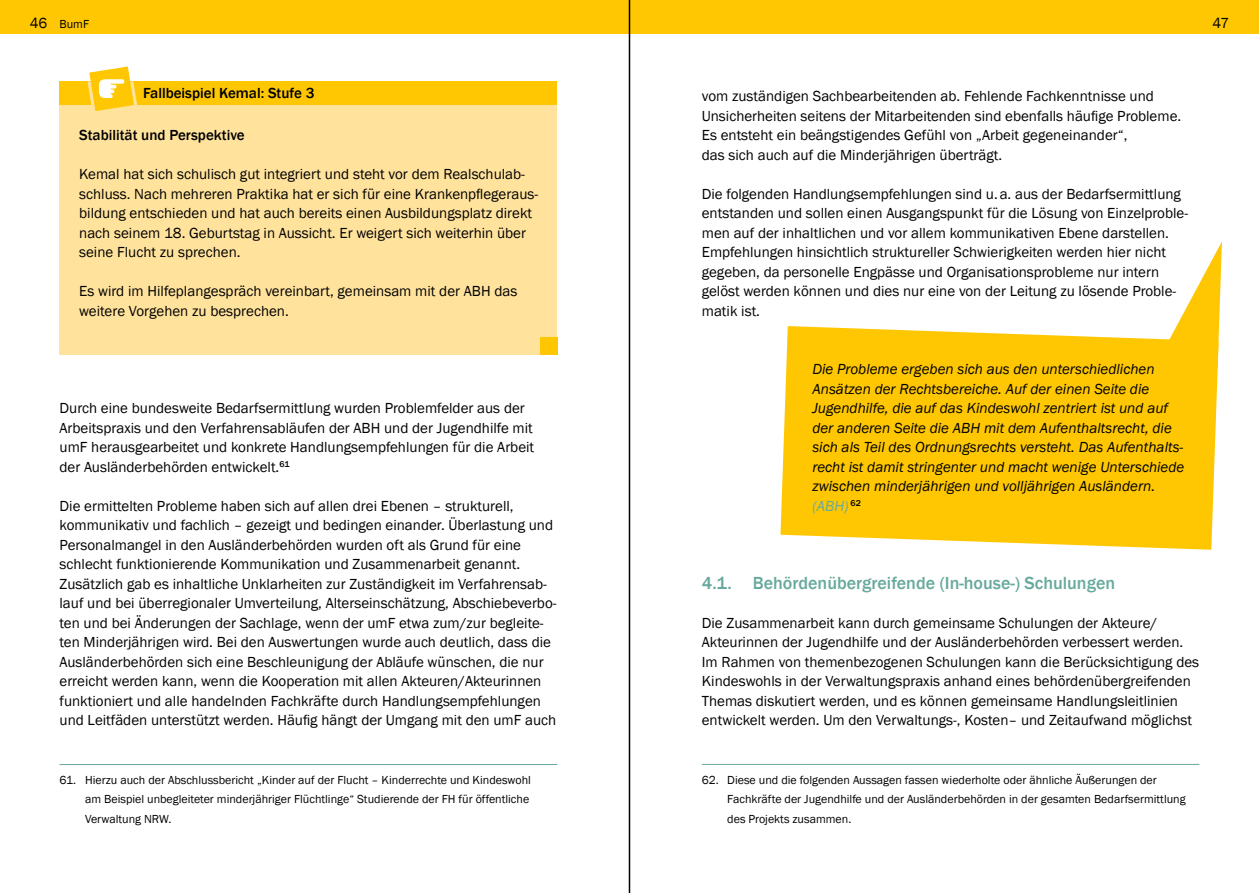
<style>
.page{position:relative;width:1259px;height:893px;background:#fff}
.page>*{position:absolute;margin:0;border:0;box-sizing:border-box;transform-origin:0 0}
.t1{font:500 18px "Franklin Gothic";color:#67a99c}
.Text{font:15px/19.5px "Franklin Gothic";color:#000}
.Zitat{font:italic 15px/19.5px "Franklin Gothic";color:#000}
.Text-2{font:500 15px "Franklin Gothic";color:#000}
.Fußnotenliste_RZ{font:12px/19.5px "Franklin Gothic";color:#000}
.s1{font-size:15px}
.s2{color:#67a99c}
</style>
<div class="page">
<svg style="left:1176px;top:241px;width:46px;height:116px"></svg>
<svg style="left:780px;top:326px;width:438px;height:224px;background:#fecb14"></svg>
<hr style="left:702px;top:764px;width:497px;height:1px;background:#67a99c">
<hr style="left:60px;top:764px;width:497px;height:1px;background:#67a99c">
<div style="left:60px;top:82px;width:497px;height:273px;background:#ffe39d"></div>
<div style="left:540px;top:338px;width:17px;height:17px;background:#fec701"></div>
<div style="left:60px;top:82px;width:497px;height:23px;background:#fec701"></div>
<svg style="left:88px;top:66px;width:49px;height:45px"></svg>
<div style="left:0;top:0;width:629px;height:34px;background:#fec701"></div>
<div style="left:629px;top:0;width:630px;height:34px;background:#fec701"></div>
<hr style="left:629px;top:0;width:1px;height:893px;background:#000">
<p class="Fußnotenliste_RZ" style="left:30px;top:14px;width:61px"><span class="s1">46</span> BumF</p>
<p class="Text" style="left:1212px;top:13px;width:18px">47</p>
<p class="Text-2" style="left:143px;top:84px;width:173px">Fallbeispiel Kemal: Stufe 3</p>
<p class="Text-2" style="left:79px;top:126px;width:167px">Stabilität und Perspektive</p>
<p class="Text" style="left:79px;top:165px;width:460px">Kemal hat sich schulisch gut integriert und steht vor dem Realschulab&shy;schluss. Nach mehreren Praktika hat er sich für eine Krankenpflegeraus&shy;bildung entschieden und hat auch bereits einen Ausbildungsplatz direkt nach seinem 18. Geburtstag in Aussicht. Er weigert sich weiterhin über seine Flucht zu sprechen.</p>
<p class="Text" style="left:79px;top:282px;width:440px">Es wird im Hilfeplangespräch vereinbart, gemeinsam mit der ABH das weitere Vorgehen zu besprechen.</p>
<p class="Text" style="left:60px;top:399px;width:476px">Durch eine bundesweite Bedarfsermittlung wurden Problemfelder aus der Arbeitspraxis und den Verfahrensabläufen der ABH und der Jugendhilfe mit umF herausgearbeitet und konkrete Handlungsempfehlungen für die Arbeit der Ausländerbehörden entwickelt.<sup>61</sup></p>
<p class="Text" style="left:60px;top:496px;width:498px">Die ermittelten Probleme haben sich auf allen drei Ebenen – strukturell, kommunikativ und fachlich – gezeigt und bedingen einander. Überlastung und Personalmangel in den Ausländerbehörden wurden oft als Grund für eine schlecht funktionierende Kommunikation und Zusammenarbeit genannt.<br>Zusätzlich gab es inhaltliche Unklarheiten zur Zuständigkeit im Verfahrensab&shy;lauf und bei überregionaler Umverteilung, Alterseinschätzung, Abschiebeverbo&shy;ten und bei Änderungen der Sachlage, wenn der umF etwa zum/zur begleite&shy;ten Minderjährigen wird. Bei den Auswertungen wurde auch deutlich, dass die Ausländerbehörden sich eine Beschleunigung der Abläufe wünschen, die nur erreicht werden kann, wenn die Kooperation mit allen Akteuren/Akteurinnen funktioniert und alle handelnden Fachkräfte durch Handlungsempfehlungen und Leitfäden unterstützt werden. Häufig hängt der Umgang mit den umF auch</p>
<p class="Fußnotenliste_RZ" style="left:85px;top:770px;width:447px;text-indent:-26px">61. Hierzu auch der Abschlussbericht „Kinder auf der Flucht – Kinderrechte und Kindeswohl am Beispiel unbegleiteter minderjähriger Flüchtlinge“ Studierende der FH für öffentliche<br>Verwaltung NRW.</p>
<p class="Text" style="left:702px;top:87px;width:481px">vom zuständigen Sachbearbeitenden ab. Fehlende Fachkenntnisse und Unsicherheiten seitens der Mitarbeitenden sind ebenfalls häufige Probleme.<br>Es entsteht ein beängstigendes Gefühl von „Arbeit gegeneinander“,<br>das sich auch auf die Minderjährigen überträgt.</p>
<p class="Text" style="left:702px;top:184px;width:488px">Die folgenden Handlungsempfehlungen sind u.a. aus der Bedarfsermittlung entstanden und sollen einen Ausgangspunkt für die Lösung von Einzelproble&shy;men auf der inhaltlichen und vor allem kommunikativen Ebene darstellen.<br>Empfehlungen hinsichtlich struktureller Schwierigkeiten werden hier nicht gegeben, da personelle Engpässe und Organisationsprobleme nur intern gelöst werden können und dies nur eine von der Leitung zu lösende Proble&shy;matik ist.</p>
<p class="Zitat" style="left:812px;top:360px;width:373px">Die Probleme ergeben sich aus den unterschiedlichen Ansätzen der Rechtsbereiche. Auf der einen Seite die Jugendhilfe, die auf das Kindeswohl zentriert ist und auf der anderen Seite die ABH mit dem Aufenthaltsrecht, die sich als Teil des Ordnungsrechts versteht. Das Aufenthalts&shy;recht ist damit stringenter und macht wenige Unterschiede zwischen minderjährigen und volljährigen Ausländern. <span class="s2">(ABH)</span> <sup>62</sup></p>
<p class="t1" style="left:702px;top:571px;width:415px">4.1. Behördenübergreifende (In-house-) Schulungen</p>
<p class="Text" style="left:702px;top:613px;width:499px">Die Zusammenarbeit kann durch gemeinsame Schulungen der Akteure/ Akteurinnen der Jugendhilfe und der Ausländerbehörden verbessert werden.<br>Im Rahmen von themenbezogenen Schulungen kann die Berücksichtigung des Kindeswohls in der Verwaltungspraxis anhand eines behördenübergreifenden Themas diskutiert werden, und es können gemeinsame Handlungsleitlinien entwickelt werden. Um den Verwaltungs-, Kosten– und Zeitaufwand möglichst</p>
<p class="Fußnotenliste_RZ" style="left:727px;top:770px;width:460px;text-indent:-26px">62. Diese und die folgenden Aussagen fassen wiederholte oder ähnliche Äußerungen der<br>Fachkräfte der Jugendhilfe und der Ausländerbehörden in der gesamten Bedarfsermittlung des Projekts zusammen.</p>
</div>
